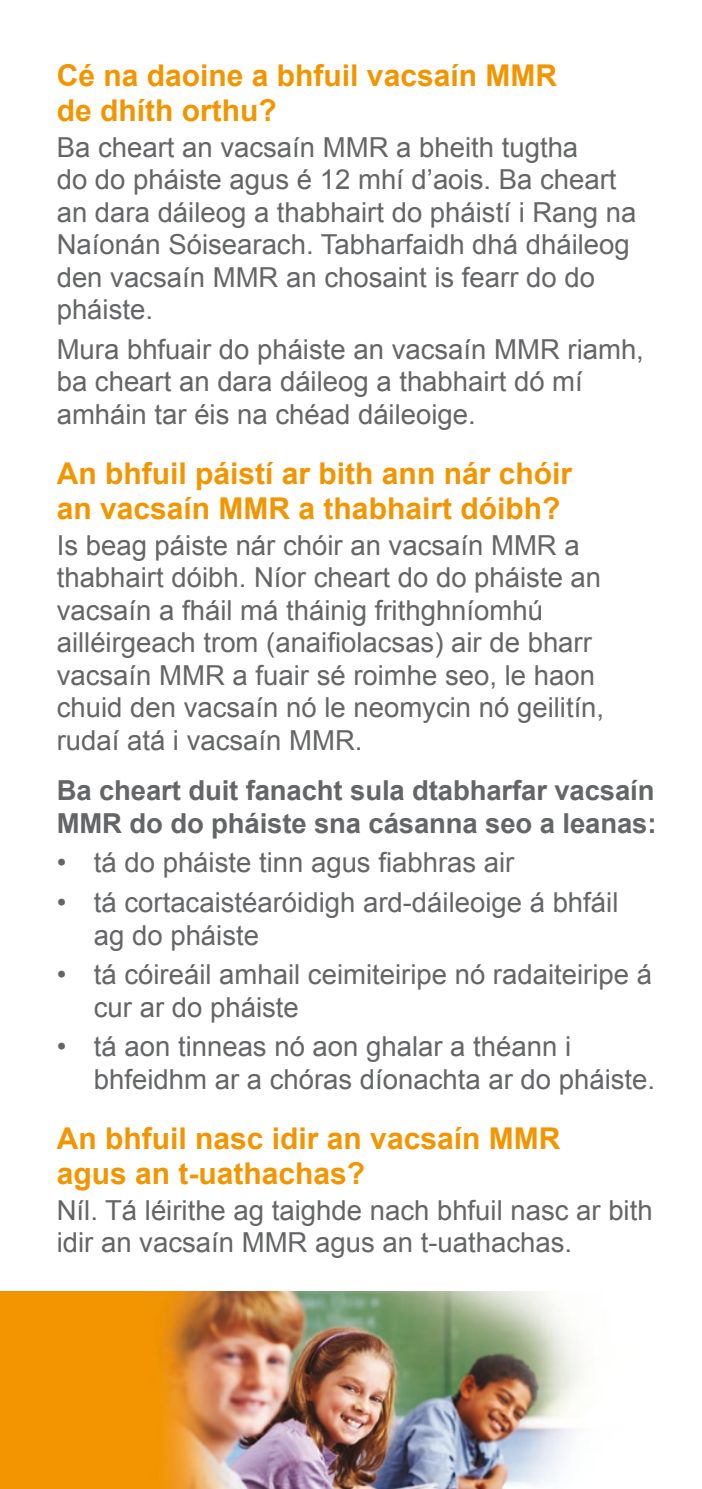
<style>
.page{position:relative;width:702px;height:1489px;background:#fff}
.page>*{position:absolute;margin:0;border:0;box-sizing:border-box;transform-origin:0 0}
.t1{font:700 30px/35px "Arial";color:#f39500}
.Body__2{font:27.5px/32.5px "Arial";color:#646567}
.Body__1{font:27.5px/32.5px "Arial";color:#646567}
.Body__1-2{font:700 27.5px/32.5px "Arial";letter-spacing:-.005em;color:#646567}
</style>
<div class="page">
<img style="left:0;top:1291px;width:582px;height:197px">
<h2 class="t1" style="left:57px;top:59px;width:502px">Cé na daoine a bhfuil vacsaín MMR de dhíth orthu?</h2>
<p class="Body__1" style="left:57px;top:131px;width:581px">Ba cheart an vacsaín MMR a bheith tugtha<br>do do pháiste agus é 12 mhí d’aois. Ba cheart an dara dáileog a thabhairt do pháistí i Rang na Naíonán Sóisearach. Tabharfaidh dhá dháileog den vacsaín MMR an chosaint is fearr do do pháiste.</p>
<p class="Body__2" style="left:57px;top:333px;width:588px">Mura bhfuair do pháiste an vacsaín MMR riamh, ba cheart an dara dáileog a thabhairt dó mí amháin tar éis na chéad dáileoige.</p>
<h2 class="t1" style="left:57px;top:457px;width:517px">An bhfuil páistí ar bith ann nár chóir an vacsaín MMR a thabhairt dóibh?</h2>
<p class="Body__2" style="left:57px;top:529px;width:549px">Is beag páiste nár chóir an vacsaín MMR a thabhairt dóibh. Níor cheart do do pháiste an vacsaín a fháil má tháinig frithghníomhú ailléirgeach trom (anaifiolacsas) air de bharr vacsaín MMR a fuair sé roimhe seo, le haon chuid den vacsaín nó le neomycin nó geilitín, rudaí atá i vacsaín MMR.</p>
<p class="Body__1-2" style="left:57px;top:775px;width:601px">Ba cheart duit fanacht sula dtabharfar vacsaín<br>MMR do do pháiste sna cásanna seo a leanas:</p>
<p class="Body__1" style="left:57px;top:846px;width:459px">• tá do pháiste tinn agus fiabhras air</p>
<p class="Body__1" style="left:94px;top:886px;width:526px;text-indent:-37px">• tá cortacaistéaróidigh ard-dáileoige á bhfáil ag do pháiste</p>
<p class="Body__1" style="left:94px;top:958px;width:559px;text-indent:-37px">• tá cóireáil amhail ceimiteiripe nó radaiteiripe á cur ar do pháiste</p>
<p class="Body__2" style="left:94px;top:1030px;width:562px;text-indent:-37px">• tá aon tinneas nó aon ghalar a théann i bhfeidhm ar a chóras díonachta ar do pháiste.</p>
<h2 class="t1" style="left:57px;top:1121px;width:505px">An bhfuil nasc idir an vacsaín MMR agus an t-uathachas?</h2>
<p class="Body__2" style="left:57px;top:1193px;width:597px">Níl. Tá léirithe ag taighde nach bhfuil nasc ar bith idir an vacsaín MMR agus an t-uathachas.</p>
</div>
